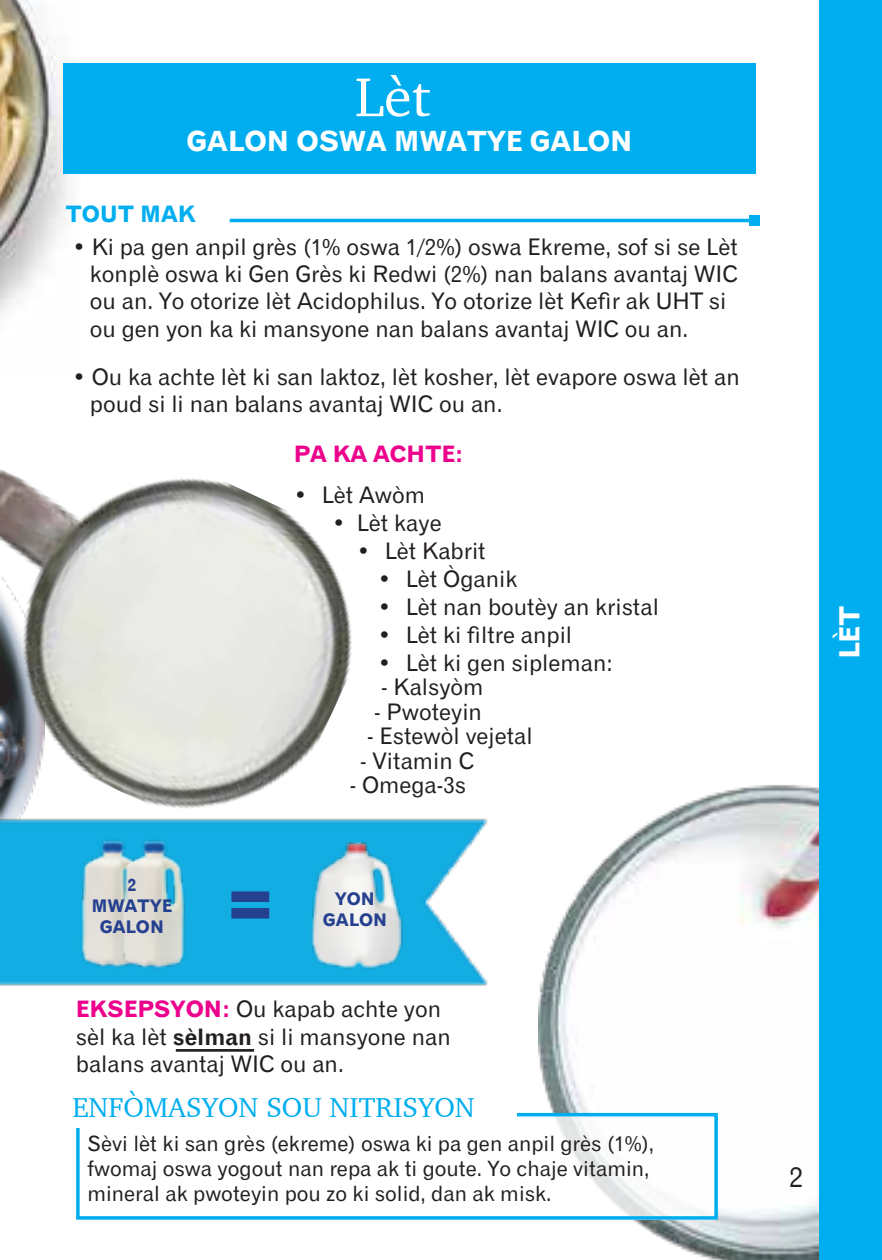
<style>
.page{position:relative;width:882px;height:1260px;background:#fff}
.page>*{position:absolute;margin:0;border:0;box-sizing:border-box;transform-origin:0 0}
.t1{font:56px "Charter BT";color:#fff}
.t2{font:28px "Gothic 720 BT Bold B";color:#fff}
.t3{font:28px "Charter BT";color:#00aeef}
.t4{font:28px "Gothic 720 BT Roman B";color:#231f20}
.t5{font:22.75px/27.3px "Gothic 720 BT Roman B";color:#231f20}
.t6{font:22.75px "Gothic 720 BT Bold B";color:#ec008c}
.t7{font:22.75px "Gothic 720 BT Bold B";color:#00aeef}
.t8{font:21px/25.2px "Gothic 720 BT Roman B";color:#231f20}
.t9{font:17.5px/21px "Gothic 720 BT Bold B";color:#25408f;text-align:center}
.s1{font-family:"Gothic 720 BT Bold B";color:#ec008c}
.s2{font-family:"Gothic 720 BT Bold B"}
</style>
<div class="page">
<img style="left:0;top:0;width:81px;height:315px">
<img style="left:539px;top:785px;width:280px;height:475px">
<img style="left:0;top:797px;width:610px;height:202px">
<img style="left:0;top:469px;width:401px;height:389px">
<div style="left:63px;top:63px;width:693px;height:110px;background:#00aeef"></div>
<hr style="left:230px;top:219px;width:524px;height:3px;background:#00aeef">
<div style="left:749px;top:215px;width:11px;height:11px;background:#00aeef"></div>
<div style="left:38px;top:823px;width:147px;height:147px;background:#12ade2"></div>
<img style="left:80px;top:824px;width:146px;height:146px">
<img style="left:294px;top:827px;width:123px;height:146px">
<div style="left:231px;top:891px;width:38px;height:11px;background:#25408f"></div>
<div style="left:231px;top:908px;width:38px;height:11px;background:#25408f"></div>
<div style="left:76px;top:1116px;width:638px;height:104px;background:#fff"></div>
<div style="left:76px;top:1113px;width:642px;height:107px;border:4px solid #00aeef"></div>
<div style="left:65px;top:1101px;width:452px;height:27px;background:#fff"></div>
<hr style="left:176px;top:1049px;width:78px;height:3px;background:#231f20">
<div style="left:819px;top:0;width:63px;height:1260px;background:#00aeef"></div>
<h1 class="t1" style="left:355px;top:62px;width:77px">Lèt</h1>
<p class="t2" style="left:187px;top:124px;width:448px">GALON OSWA MWATYE GALON</p>
<p class="t7" style="left:65px;top:200px;width:132px">TOUT MAK</p>
<p class="t5" style="left:90px;top:233px;width:650px;text-indent:-17px">• Ki pa gen anpil grès (1% oswa 1/2%) oswa Ekreme, sof si se Lèt konplè oswa ki Gen Grès ki Redwi (2%) nan balans avantaj WIC ou an. Yo otorize lèt Acidophilus. Yo otorize lèt Kefir ak UHT si ou gen yon ka ki mansyone nan balans avantaj WIC ou an.</p>
<p class="t5" style="left:90px;top:363px;width:651px;text-indent:-17px">• Ou ka achte lèt ki san laktoz, lèt kosher, lèt evapore oswa lèt an poud si li nan balans avantaj WIC ou an.</p>
<p class="t9" style="left:92px;top:874px;width:82px">2<br>MWATYE<br>GALON</p>
<p class="t6" style="left:294px;top:440px;width:171px">PA KA ACHTE:</p>
<p class="t5" style="left:294px;top:481px;width:133px">• Lèt Awòm</p>
<p class="t5" style="left:332px;top:509px;width:111px">• Lèt kaye</p>
<p class="t5" style="left:357px;top:537px;width:131px">• Lèt Kabrit</p>
<p class="t5" style="left:378px;top:565px;width:141px">• Lèt Òganik</p>
<p class="t5" style="left:378px;top:593px;width:283px">• Lèt nan boutèy an kristal</p>
<p class="t5" style="left:378px;top:621px;width:196px">• Lèt ki filtre anpil</p>
<p class="t5" style="left:378px;top:649px;width:237px">• Lèt ki gen sipleman:</p>
<p class="t5" style="left:381px;top:673px;width:104px">- Kalsyòm</p>
<p class="t5" style="left:374px;top:698px;width:109px">- Pwoteyin</p>
<p class="t5" style="left:367px;top:722px;width:167px">- Estewòl vejetal</p>
<p class="t5" style="left:360px;top:747px;width:115px">- Vitamin C</p>
<p class="t5" style="left:350px;top:771px;width:118px">- Omega-3s</p>
<p class="t9" style="left:323px;top:888px;width:66px">YON<br>GALON</p>
<p class="t5" style="left:76px;top:995px;width:376px"><span class="s1">EKSEPSYON:</span> Ou kapab achte yon sèl ka lèt <span class="s2">sèlman</span> si li mansyone nan balans avantaj WIC ou an.</p>
<p class="t3" style="left:72px;top:1090px;width:404px">ENFÒMASYON SOU NITRISYON</p>
<p class="t8" style="left:87px;top:1131px;width:568px">Sèvi lèt ki san grès (ekreme) oswa ki pa gen anpil grès (1%), fwomaj oswa yogout nan repa ak ti goute. Yo chaje vitamin, mineral ak pwoteyin pou zo ki solid, dan ak misk.</p>
<p class="t2" style="left:833px;top:659px;width:55px;rotate:-90deg">LÈT</p>
<p class="t4" style="left:789px;top:1160px;width:16px">2</p>
</div>
